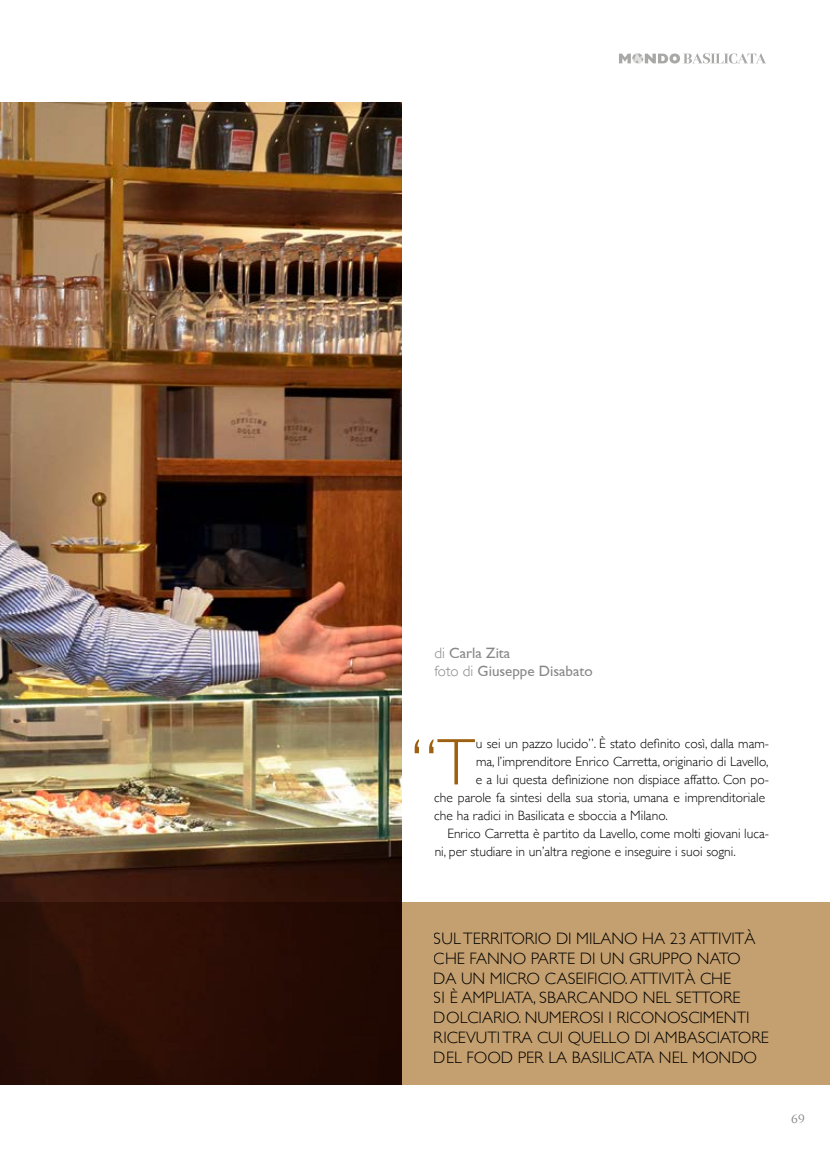
<style>
.page{position:relative;width:830px;height:1149px;background:#fff}
.page>*{position:absolute;margin:0;border:0;box-sizing:border-box;transform-origin:0 0}
.t1{font:300 66.3px "Gill Sans";color:#9d6010}
.t2{font:300 16.5px/19.8px "Gill Sans";color:#000}
.t3{font:15px/18px "Gill Sans";color:#878787}
.t4{font:300 13.5px "Gill Sans";color:#000}
.t5{font:12px "Daily News BQ";color:#878787}
.s1{font-weight:300}
</style>
<div class="page">
<img style="left:0;top:102px;width:401px;height:800px">
<svg style="left:0;top:902px;width:829px;height:182px;background:#78583b"></svg>
<svg style="left:619px;top:53px;width:146px;height:11px"></svg>
<p class="t3" style="left:434px;top:643px;width:160px"><span class="s1">di</span> Carla Zita<br><span class="s1">foto di</span> Giuseppe Disabato</p>
<h1 class="t1" style="left:411px;top:710px;width:66px">“T</h1>
<p class="t4" style="left:476px;top:733px;width:294px">u sei un pazzo lucido”. È stato definito così, dalla mam-</p>
<p class="t4" style="left:476px;top:751px;width:294px">ma, l’imprenditore Enrico Carretta, originario di Lavello,</p>
<p class="t4" style="left:475px;top:769px;width:295px">e a lui questa definizione non dispiace affatto. Con po-</p>
<p class="t4" style="left:434px;top:787px;width:332px">che parole fa sintesi della sua storia, umana e imprenditoriale</p>
<p class="t4" style="left:434px;top:805px;width:235px">che ha radici in Basilicata e sboccia a Milano.</p>
<p class="t4" style="left:447px;top:823px;width:323px">Enrico Carretta è partito da Lavello, come molti giovani luca-</p>
<p class="t4" style="left:434px;top:841px;width:302px">ni, per studiare in un’altra regione e inseguire i suoi sogni.</p>
<p class="t2" style="left:433px;top:927px;width:336px">SUL TERRITORIO DI MILANO HA 23 ATTIVITÀ CHE FANNO PARTE DI UN GRUPPO NATO<br>DA UN MICRO CASEIFICIO. ATTIVITÀ CHE<br>SI È AMPLIATA, SBARCANDO NEL SETTORE DOLCIARIO. NUMEROSI I RICONOSCIMENTI RICEVUTI TRA CUI QUELLO DI AMBASCIATORE DEL FOOD PER LA BASILICATA NEL MONDO</p>
<p class="t5" style="left:790px;top:1110px;width:15px">69</p>
</div>
